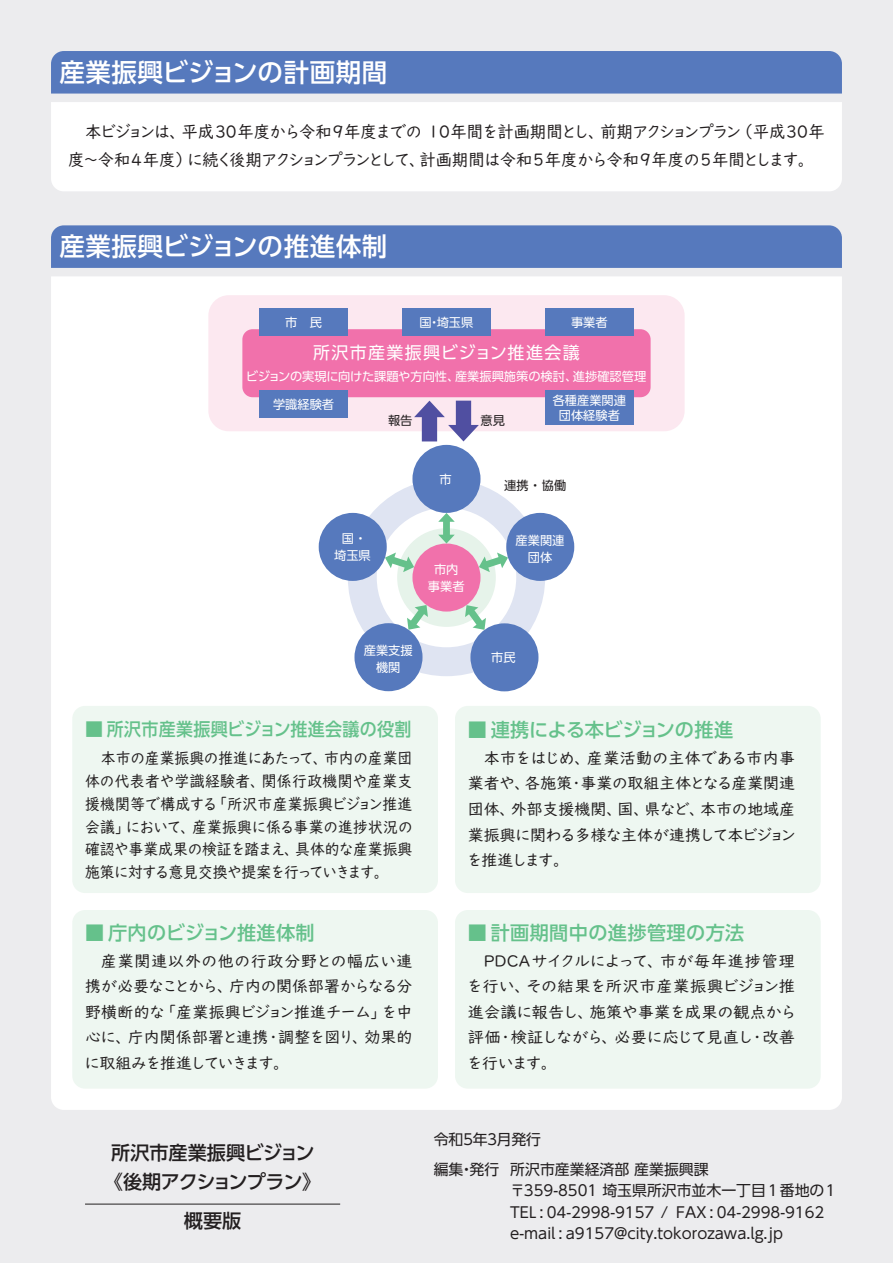
<style>
.page{position:relative;width:893px;height:1263px;background:#fff}
.page>*{position:absolute;margin:0;border:0;box-sizing:border-box;transform-origin:0 0}
.t1{font:500 25.5px "UD Shin Go Pr 6";letter-spacing:.02em;color:#fff}
.t2{font:500 19.2px "UD Shin Go Pr 6";letter-spacing:.02em;color:#65c18b}
.t3{font:500 19.2px/29.7px "UD Shin Go Pr 6";letter-spacing:-.02em;color:#231f20;text-align:center}
.t4{font:500 19.2px "UD Shin Go Pr 6";letter-spacing:-.01em;color:#65c18b}
.t5{font:500 18px "UD Shin Go Pr 6";letter-spacing:.02em;color:#65c18b}
.t6{font:16.95px/27.6px "UD Digi Kyokasho Pro N";letter-spacing:-.02em;color:#231f20;scale:.96 1}
.t7{font:16.95px "UD Shin Go Pr 6";letter-spacing:.08em;color:#fff}
.t8{font:15.9px/25.5px "UD Digi Kyokasho Pro N";letter-spacing:-.03em;color:#231f20;text-align:justify}
.t9{font:15.9px/22.8px "UD Digi Kyokasho Pro N";letter-spacing:-.03em;color:#231f20;text-align:justify;scale:.93 1}
.t10{font:14.85px/21.3px "UD Shin Go Pr 6";color:#231f20}
.t11{font:12.15px/17px "UD Shin Go Pr 6";color:#fff;text-align:center}
.t12{font:12.15px "UD Shin Go Pr 6";color:#231f20}
</style>
<div class="page">
<div style="left:0;top:1110px;width:893px;height:153px;background:#ececee"></div>
<div style="left:0;top:0;width:893px;height:1110px;background:#ececee"></div>
<div style="left:51px;top:51px;width:791px;height:43px;background:#5679bd"></div>
<div style="left:51px;top:225px;width:791px;height:43px;background:#5679bd"></div>
<div style="left:51px;top:102px;width:791px;height:89px;background:#fff"></div>
<div style="left:51px;top:276px;width:791px;height:834px;background:#fff"></div>
<div style="left:348px;top:479px;width:197px;height:197px;background:#dfe4f2;border-radius:50%"></div>
<div style="left:377px;top:508px;width:139px;height:139px;background:#fff;border-radius:50%"></div>
<div style="left:397px;top:528px;width:99px;height:99px;background:#e6f3ea;border-radius:50%"></div>
<div style="left:208px;top:295px;width:477px;height:136px;background:#fce8f0;border-radius:20px"></div>
<div style="left:72px;top:706px;width:366px;height:187px;background:#eef7f1;border-radius:13px"></div>
<div style="left:455px;top:706px;width:366px;height:187px;background:#eef7f1;border-radius:13px"></div>
<div style="left:72px;top:910px;width:366px;height:179px;background:#eef7f1;border-radius:13px"></div>
<div style="left:455px;top:910px;width:366px;height:179px;background:#eef7f1;border-radius:13px"></div>
<div style="left:242px;top:329px;width:409px;height:68px;background:#f171ab;border-radius:10px"></div>
<div style="left:545px;top:390px;width:89px;height:34px;background:#5679bd"></div>
<div style="left:402px;top:309px;width:89px;height:27px;background:#5679bd"></div>
<div style="left:259px;top:309px;width:89px;height:27px;background:#5679bd"></div>
<div style="left:259px;top:390px;width:89px;height:28px;background:#5679bd"></div>
<div style="left:545px;top:309px;width:89px;height:27px;background:#5679bd"></div>
<div style="left:412px;top:543px;width:68px;height:68px;background:#f171ab;border-radius:50%"></div>
<div style="left:412px;top:445px;width:68px;height:68px;background:#5679bd;border-radius:50%"></div>
<div style="left:506px;top:513px;width:68px;height:68px;background:#5679bd;border-radius:50%"></div>
<div style="left:319px;top:513px;width:68px;height:68px;background:#5679bd;border-radius:50%"></div>
<div style="left:354px;top:623px;width:68px;height:68px;background:#5679bd;border-radius:50%"></div>
<div style="left:470px;top:623px;width:68px;height:68px;background:#5679bd;border-radius:50%"></div>
<hr style="left:85px;top:1204px;width:255px;height:1px;background:#231f20">
<div style="left:443px;top:519px;width:7px;height:18px;background:#65c18b"></div>
<svg style="left:438px;top:513px;width:17px;height:9px"></svg>
<svg style="left:438px;top:535px;width:17px;height:8px"></svg>
<div style="left:456px;top:401px;width:15px;height:30px;background:#504fa1"></div>
<svg style="left:448px;top:425px;width:31px;height:16px"></svg>
<div style="left:422px;top:411px;width:15px;height:30px;background:#504fa1"></div>
<svg style="left:414px;top:401px;width:31px;height:16px"></svg>
<svg style="left:383px;top:551px;width:33px;height:23px"></svg>
<svg style="left:461px;top:601px;width:29px;height:33px"></svg>
<svg style="left:403px;top:601px;width:29px;height:33px"></svg>
<svg style="left:476px;top:551px;width:34px;height:23px"></svg>
<h1 class="t1" style="left:60px;top:52px;width:329px">産業振興ビジョンの計画期間</h1>
<p class="t6" style="left:68px;top:117px;width:790px;text-indent:17px">本ビジョンは、平成30年度から令和9年度までの 10年間を計画期間とし、前期アクションプラン（平成30年度～令和4年度）に続く後期アクションプランとして、計画期間は令和5年度から令和9年度の5年間とします。</p>
<h1 class="t1" style="left:60px;top:226px;width:329px">産業振興ビジョンの推進体制</h1>
<p class="t11" style="left:285px;top:314px;width:38px">市　民</p>
<p class="t11" style="left:420px;top:314px;width:55px">国・埼玉県</p>
<p class="t11" style="left:571px;top:314px;width:38px">事業者</p>
<p class="t7" style="left:313px;top:339px;width:268px">所沢市産業振興ビジョン推進会議</p>
<p class="t11" style="left:553px;top:364px;width:95px;line-height:24px;text-align:left;text-indent:-307px">ビジョンの実現に向けた課題や方向性、産業振興施策の検討、進捗確認管理各種産業関連</p>
<p class="t11" style="left:559px;top:406px;width:63px">団体経験者</p>
<p class="t11" style="left:273px;top:395px;width:63px">学識経験者</p>
<p class="t12" style="left:388px;top:411px;width:26px">報告</p>
<p class="t12" style="left:480px;top:411px;width:26px">意見</p>
<p class="t11" style="left:334px;top:530px;width:38px">国 ・埼玉県</p>
<p class="t11" style="left:439px;top:470px;width:14px">市</p>
<p class="t11" style="left:428px;top:560px;width:38px">市内事業者</p>
<p class="t12" style="left:504px;top:475px;width:64px">連携 ・ 協働</p>
<p class="t11" style="left:516px;top:532px;width:50px">産業関連団体</p>
<p class="t11" style="left:364px;top:642px;width:50px">産業支援機関</p>
<p class="t11" style="left:491px;top:648px;width:26px">市民</p>
<p class="t5" style="left:85px;top:715px;width:328px">■ 所沢市産業振興ビジョン推進会議の役割</p>
<p class="t9" style="left:85px;top:746px;width:354px;text-indent:16px">本市の産業振興の推進にあたって、市内の産業団体の代表者や学識経験者、関係行政機関や産業支援機関等で構成する「所沢市産業振興ビジョン推進会議」において、産業振興に係る事業の進捗状況の確認や事業成果の検証を踏まえ、具体的な産業振興施策に対する意見交換や提案を行っていきます。</p>
<p class="t2" style="left:85px;top:917px;width:231px">■ 庁内のビジョン推進体制</p>
<p class="t8" style="left:85px;top:947px;width:329px;text-indent:16px">産業関連以外の他の行政分野との幅広い連携が必要なことから、庁内の関係部署からなる分野横断的な「産業振興ビジョン推進チーム」を中心に、庁内関係部署と連携・調整を図り、効果的に取組みを推進していきます。</p>
<p class="t4" style="left:468px;top:714px;width:267px">■ 連携による本ビジョンの推進</p>
<p class="t8" style="left:467px;top:744px;width:331px;text-indent:17px">本市をはじめ、産業活動の主体である市内事業者や、各施策・事業の取組主体となる産業関連団体、外部支援機関、国、県など、本市の地域産業振興に関わる多様な主体が連携して本ビジョンを推進します。</p>
<p class="t2" style="left:468px;top:917px;width:278px">■ 計画期間中の進捗管理の方法</p>
<p class="t8" style="left:467px;top:947px;width:331px;text-indent:17px">PDCAサイクルによって、市が毎年進捗管理を行い、その結果を所沢市産業振興ビジョン推進会議に報告し、施策や事業を成果の観点から評価・検証しながら、必要に応じて見直し・改善を行います。</p>
<p class="t3" style="left:104px;top:1137px;width:219px">所沢市産業振興ビジョン《後期アクションプラン》</p>
<p class="t3" style="left:184px;top:1205px;width:59px">概要版</p>
<p class="t10" style="left:434px;top:1124px;width:276px;line-height:29.7px">令和５年３月発行<br>編集・発行 所沢市産業経済部 産業振興課</p>
<p class="t10" style="left:510px;top:1179px;width:329px">〒359-8501 埼玉県所沢市並木一丁目１番地の１<br>TEL：04-2998-9157 / FAX：04-2998-9162 e-mail: a9157@city.tokorozawa.lg.jp</p>
</div>
